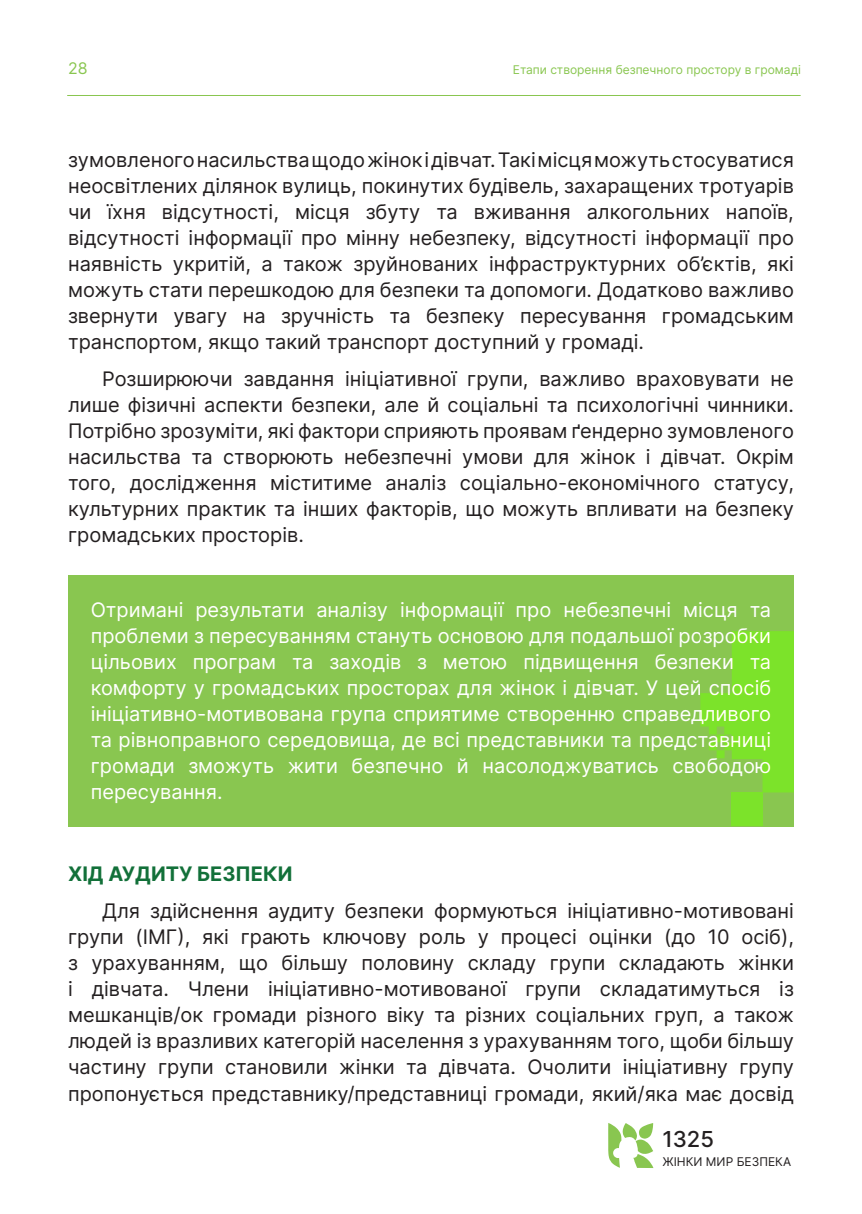
<style>
.page{position:relative;width:862px;height:1214px;background:#fff}
.page>*{position:absolute;margin:0;border:0;box-sizing:border-box;transform-origin:0 0}
.t1{font:500 22px "Inter";color:#231f20}
.Main{font:20px/26px "Inter";color:#231f20;text-align:justify}
.Green_box{font:20px/26px "Inter";color:#fff;text-align:justify}
.t2{font:700 20px "Inter";color:#127039}
.t3{font:16px "Inter";color:#89c650}
.t4{font:12px "Inter";color:#89c650}
.t5{font:12px "Inter";color:#231f20}
</style>
<div class="page">
<hr style="left:67px;top:95px;width:733px;height:1px;background:#89c650">
<svg style="left:608px;top:1123px;width:45px;height:44px"></svg>
<div style="left:68px;top:575px;width:726px;height:251px;background:#89c650"></div>
<svg style="left:700px;top:631px;width:94px;height:161px"></svg>
<div style="left:731px;top:792px;width:31px;height:33px;background:#7ce32a"></div>
<p class="t3" style="left:68px;top:56px;width:21px">28</p>
<p class="t4" style="left:513px;top:61px;width:290px">Етапи створення безпечного простору в громаді</p>
<p class="Main" style="left:68px;top:146px;width:727px">зумовленого насильства щодо жінок і дівчат. Такі місця можуть стосуватися неосвітлених ділянок вулиць, покинутих будівель, захаращених тротуарів чи їхня відсутності, місця збуту та вживання алкогольних напоїв, відсутності інформації про мінну небезпеку, відсутності інформації про наявність укритій, а також зруйнованих інфраструктурних об’єктів, які можуть стати перешкодою для безпеки та допомоги. Додатково важливо звернути увагу на зручність та безпеку пересування громадським транспортом, якщо такий транспорт доступний у громаді.</p>
<p class="Main" style="left:68px;top:365px;width:727px;text-indent:34px">Розширюючи завдання ініціативної групи, важливо враховувати не лише фізичні аспекти безпеки, але й соціальні та психологічні чинники.<br>Потрібно зрозуміти, які фактори сприяють проявам ґендерно зумовленого насильства та створюють небезпечні умови для жінок і дівчат. Окрім того, дослідження міститиме аналіз соціально-економічного статусу, культурних практик та інших факторів, що можуть впливати на безпеку громадських просторів.</p>
<p class="Green_box" style="left:91px;top:596px;width:682px">Отримані результати аналізу інформації про небезпечні місця та проблеми з пересуванням стануть основою для подальшої розробки цільових програм та заходів з метою підвищення безпеки та комфорту у громадських просторах для жінок і дівчат. У цей спосіб ініціативно-мотивована група сприятиме створенню справедливого та рівноправного середовища, де всі представники та представниці громади зможуть жити безпечно й насолоджуватись свободою пересування.</p>
<h3 class="t2" style="left:68px;top:859px;width:226px">ХІД АУДИТУ БЕЗПЕКИ</h3>
<p class="Main" style="left:68px;top:897px;width:727px;text-indent:34px">Для здійснення аудиту безпеки формуються ініціативно-мотивовані групи (ІМГ), які грають ключову роль у процесі оцінки (до 10 осіб), з урахуванням, що більшу половину складу групи складають жінки і дівчата. Члени ініціативно-мотивованої групи складатимуться із мешканців/ок громади різного віку та різних соціальних груп, а також людей із вразливих категорій населення з урахуванням того, щоби більшу частину групи становили жінки та дівчата. Очолити ініціативну групу пропонується представнику/представниці громади, який/яка має досвід</p>
<p class="t1" style="left:662px;top:1122px;width:53px">1325</p>
<p class="t5" style="left:662px;top:1153px;width:130px">ЖІНКИ МИР БЕЗПЕКА</p>
</div>
